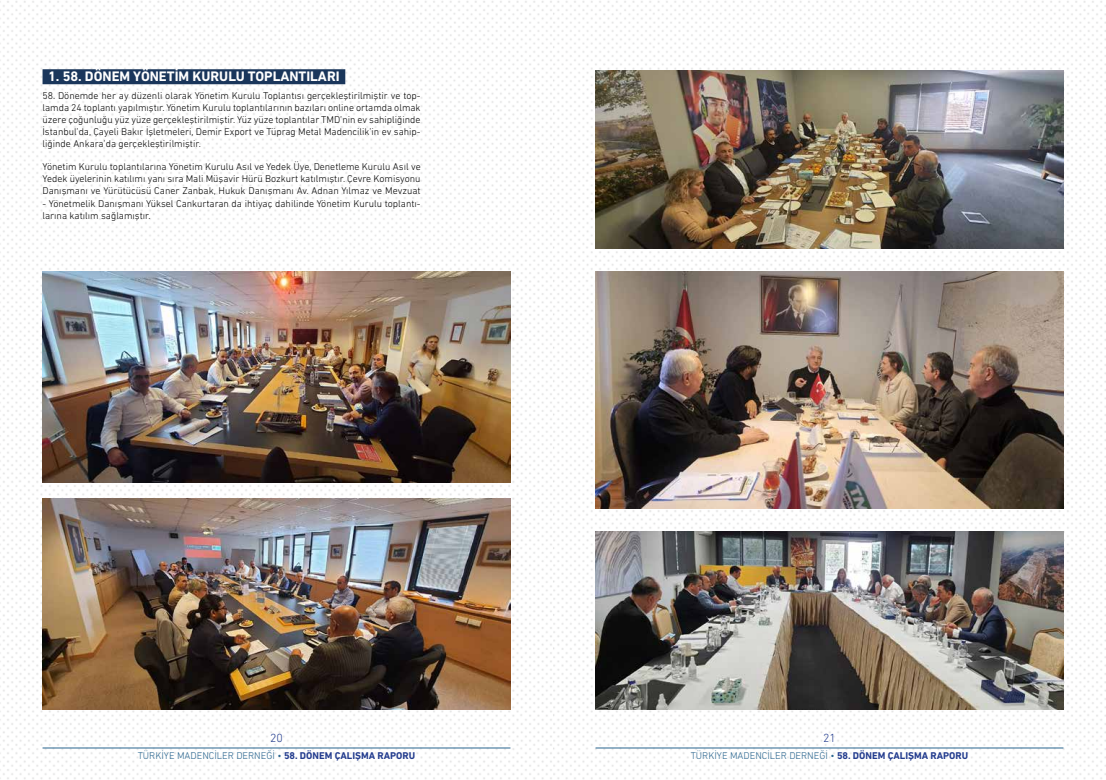
<style>
.page{position:relative;width:1106px;height:780px;background:#fff}
.page>*{position:absolute;margin:0;border:0;box-sizing:border-box;transform-origin:0 0}
.t1{font:700 14px "DIN Next LT Pro";color:#fff}
.t2{font:300 12px "DIN Next LT Pro";color:#243d8f}
.t3{font:300 10px/12px "DIN Next LT Pro";color:#000;text-align:justify}
.t4{font:300 10px "DIN Next LT Pro";color:#29658f}
.s1{font-weight:700;color:#243d8f}
</style>
<div class="page">
<img style="left:0;top:1px;width:1106px;height:778px">
<div style="left:43px;top:69px;width:302px;height:15px;background:#1a365b"></div>
<img style="left:595px;top:271px;width:468px;height:237px">
<img style="left:43px;top:271px;width:467px;height:211px">
<img style="left:43px;top:498px;width:467px;height:211px">
<img style="left:595px;top:71px;width:468px;height:178px">
<img style="left:595px;top:531px;width:468px;height:178px">
<hr style="left:595px;top:747px;width:468px;height:1px;background:#29658f">
<hr style="left:43px;top:747px;width:467px;height:1px;background:#29658f">
<h1 class="t1" style="left:48px;top:68px;width:293px">1. 58. DÖNEM YÖNETİM KURULU TOPLANTILARI</h1>
<p class="t3" style="left:43px;top:90px;width:379px">58. Dönemde her ay düzenli olarak Yönetim Kurulu Toplantısı gerçekleştirilmiştir ve top&shy;lamda 24 toplantı yapılmıştır. Yönetim Kurulu toplantılarının bazıları online ortamda olmak üzere çoğunluğu yüz yüze gerçekleştirilmiştir. Yüz yüze toplantılar TMD’nin ev sahipliğinde İstanbul’da, Çayeli Bakır İşletmeleri, Demir Export ve Tüprag Metal Madencilik’in ev sahip&shy;liğinde Ankara’da gerçekleştirilmiştir.</p>
<p class="t3" style="left:43px;top:161px;width:379px">Yönetim Kurulu toplantılarına Yönetim Kurulu Asıl ve Yedek Üye, Denetleme Kurulu Asıl ve Yedek üyelerinin katılımı yanı sıra Mali Müşavir Hürü Bozkurt katılmıştır. Çevre Komisyonu Danışmanı ve Yürütücüsü Caner Zanbak, Hukuk Danışmanı Av. Adnan Yılmaz ve Mevzuat</p>
<p class="t3" style="left:43px;top:197px;width:379px">- Yönetmelik Danışmanı Yüksel Cankurtaran da ihtiyaç dahilinde Yönetim Kurulu toplantı&shy;larına katılım sağlamıştır.</p>
<p class="t2" style="left:270px;top:731px;width:14px">20</p>
<p class="t2" style="left:823px;top:731px;width:14px">21</p>
<p class="t4" style="left:138px;top:749px;width:279px">TÜRKİYE MADENCİLER DERNEĞİ • <span class="s1">58. DÖNEM ÇALIŞMA RAPORU</span></p>
<p class="t4" style="left:690px;top:749px;width:279px">TÜRKİYE MADENCİLER DERNEĞİ • <span class="s1">58. DÖNEM ÇALIŞMA RAPORU</span></p>
</div>
